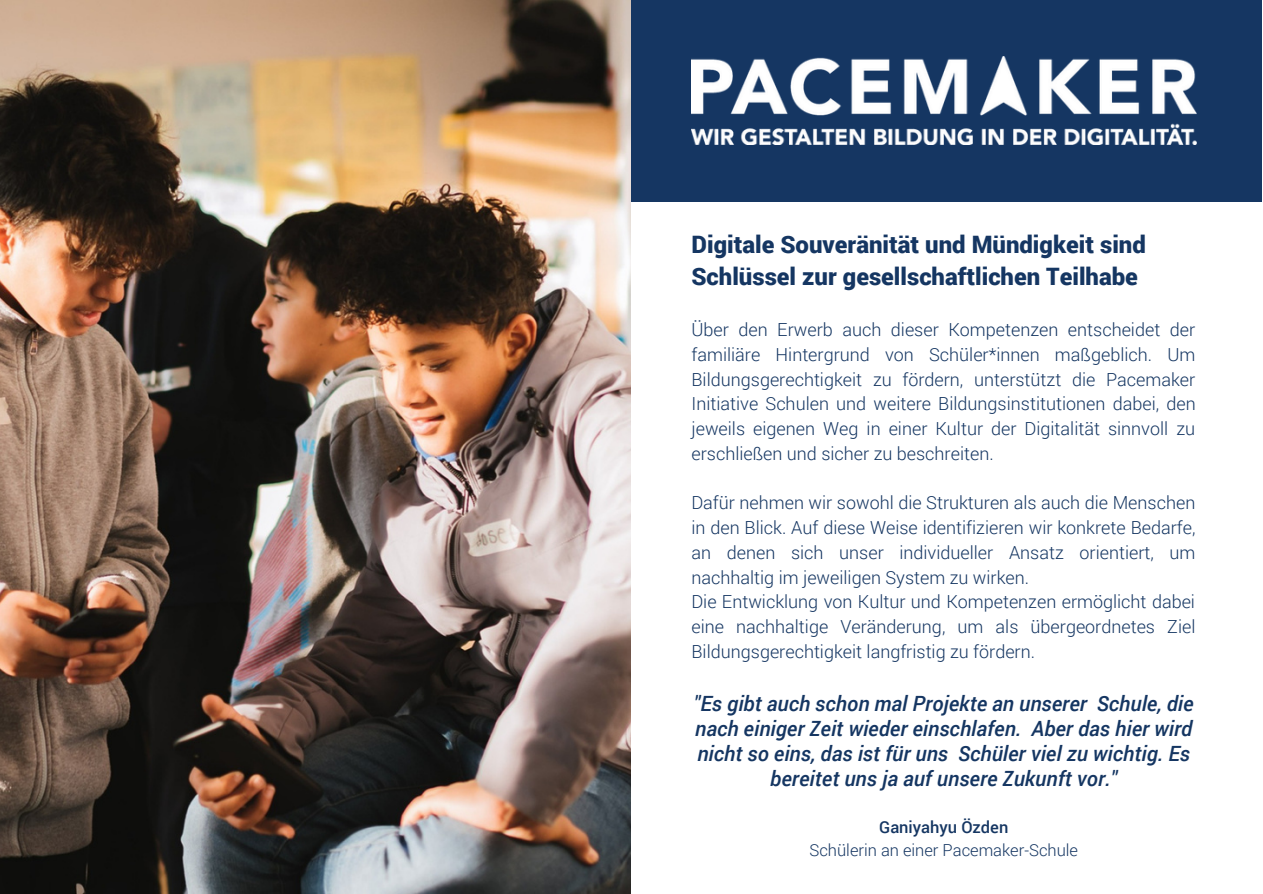
<style>
.page{position:relative;width:1263px;height:894px;background:#fff}
.page>*{position:absolute;margin:0;border:0;box-sizing:border-box;transform-origin:0 0}
.t1{font:900 24px/32.5px "Roboto";color:#153662}
.t2{font:italic 500 21px/24.8px "Roboto";color:#153662;text-align:center}
.t3{font:300 18px/24.8px "Roboto";color:#153662;text-align:justify}
.t4{font:300 16.5px "Roboto";color:#153662}
.t5{font:500 16.5px "Roboto";color:#153662}
</style>
<div class="page">
<div style="left:0;top:0;width:1262px;height:201px;background:#153662"></div>
<img style="left:0;top:0;width:630px;height:893px">
<img style="left:691px;top:57px;width:505px;height:87px">
<h1 class="t1" style="left:691px;top:227px;width:456px">Digitale Souveränität und Mündigkeit sind<br>Schlüssel zur gesellschaftlichen Teilhabe</h1>
<p class="t3" style="left:691px;top:316px;width:506px">Über den Erwerb auch dieser Kompetenzen entscheidet der familiäre Hintergrund von Schüler*innen maßgeblich. Um Bildungsgerechtigkeit zu fördern, unterstützt die Pacemaker Initiative Schulen und weitere Bildungsinstitutionen dabei, den jeweils eigenen Weg in einer Kultur der Digitalität sinnvoll zu erschließen und sicher zu beschreiten.</p>
<p class="t3" style="left:691px;top:490px;width:505px;text-align:left">Dafür nehmen wir sowohl die Strukturen als auch die Menschen in den Blick. Auf diese Weise identifizieren wir konkrete Bedarfe, an denen sich unser individueller Ansatz orientiert, um nachhaltig im jeweiligen System zu wirken.<br>Die Entwicklung von Kultur und Kompetenzen ermöglicht dabei eine nachhaltige Veränderung, um als übergeordnetes Ziel Bildungsgerechtigkeit langfristig zu fördern.</p>
<p class="t2" style="left:694px;top:690px;width:501px">"Es gibt auch schon mal Projekte an unserer Schule, die nach einiger Zeit wieder einschlafen. Aber das hier wird nicht so eins, das ist für uns Schüler viel zu wichtig. Es bereitet uns ja auf unsere Zukunft vor."</p>
<p class="t5" style="left:879px;top:815px;width:131px">Ganiyahyu Özden</p>
<p class="t4" style="left:809px;top:838px;width:270px">Schülerin an einer Pacemaker-Schule</p>
</div>
